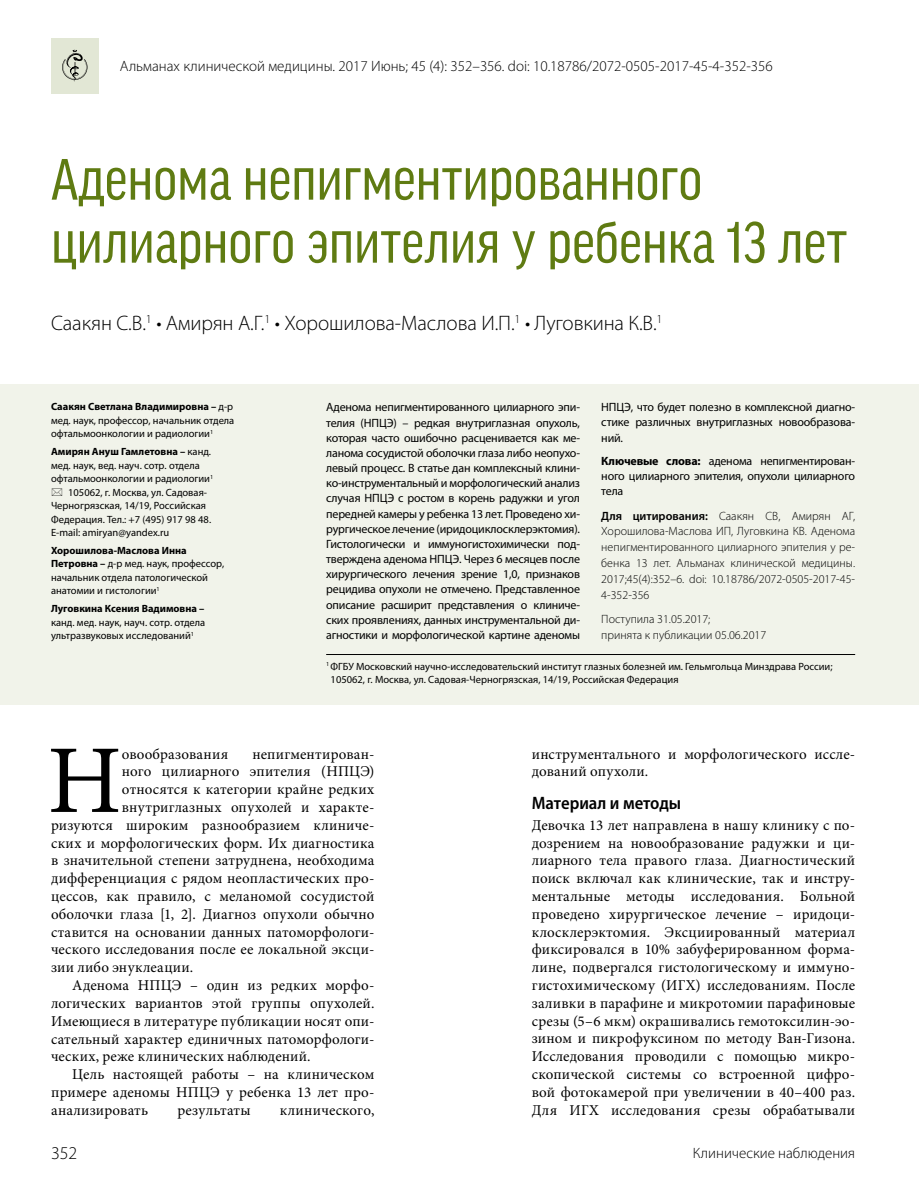
<style>
.page{position:relative;width:919px;height:1191px;background:#fff}
.page>*{position:absolute;margin:0;border:0;box-sizing:border-box;transform-origin:0 0}
.t1{font:97.2px "Minion Pro";color:#000}
.t2{font:condensed 62.25px/63px "Good Headline Pro";color:#5f7b12}
.t3{font:300 21px "Myriad Pro";letter-spacing:-.005em;color:#000}
.t4{font:600 semi-condensed 18px "Myriad Pro";color:#000}
.t5{font:300 18px "Myriad Pro";color:#000}
.t6{font:15px/17.9px "Minion Pro";letter-spacing:.015em;color:#000}
.t7{font:300 15px "Myriad Pro";color:#000}
.t8{font:12px/15.1px "Myriad Pro";letter-spacing:-.015em;color:#000;text-align:justify}
.t9{font:300 12px/15.8px "Myriad Pro";color:#000;text-align:justify}
.t10{font:10.5px/13.5px "Myriad Pro";color:#000}
.t11{font:700 10.5px "Myriad Pro";color:#000}
.s1{font-weight:700}
.s2{font-weight:400}
.s3{font-weight:600}
</style>
<div class="page">
<div style="left:0;top:384px;width:918px;height:321px;background:#f1f3ea"></div>
<hr style="left:326px;top:654px;width:529px;height:1px;background:#000">
<div style="left:51px;top:38px;width:48px;height:55px;background:#e2e7d5"></div>
<svg style="left:62px;top:50px;width:25px;height:32px"></svg>
<p class="t7" style="left:120px;top:57px;width:654px">Альманах клинической медицины. 2017 Июнь; 45 (4): 352–356. doi: 10.18786/2072-0505-2017-45-4-352-356</p>
<h2 class="t2" style="left:51px;top:148px;width:797px">Аденома непигментированного цилиарного эпителия у ребенка 13 лет</h2>
<h3 class="t3" style="left:51px;top:310px;width:613px">Саакян С.В.<sup>1</sup> • Амирян А.Г.<sup>1</sup> • Хорошилова-Маслова И.П.<sup>1</sup> • Луговкина К.В.<sup>1</sup></h3>
<p class="t10" style="left:51px;top:400px;width:185px;text-align:justify"><span class="s1">Саакян Светлана Владимировна –</span> д-р мед. наук, профессор, начальник отдела офтальмоонкологии и радиологии<sup>1</sup></p>
<p class="t11" style="left:51px;top:444px;width:162px">Амирян Ануш Гамлетовна – <span class="s2">канд.</span></p>
<p class="t10" style="left:51px;top:458px;width:150px">мед. наук, вед. науч. сотр. отдела</p>
<p class="t10" style="left:51px;top:471px;width:164px">офтальмоонкологии и радиологии<sup>1</sup></p>
<p class="t10" style="left:68px;top:485px;width:140px">105062, г. Москва, ул. Садовая-</p>
<p class="t10" style="left:51px;top:498px;width:157px">Черногрязская, 14/19, Российская</p>
<p class="t10" style="left:51px;top:512px;width:162px">Федерация. Тел.: +7 (495) 917 98 48.</p>
<p class="t10" style="left:51px;top:525px;width:120px">E-mail: amiryan@yandex.ru</p>
<p class="t10" style="left:51px;top:543px;width:175px"><span class="s1">Хорошилова-Маслова Инна<br>Петровна –</span> д-р мед. наук, профессор, начальник отдела патологической анатомии и гистологии<sup>1</sup></p>
<p class="t11" style="left:51px;top:601px;width:155px">Луговкина Ксения Вадимовна –</p>
<p class="t10" style="left:51px;top:615px;width:156px">канд. мед. наук, науч. сотр. отдела ультразвуковых исследований<sup>1</sup></p>
<p class="t8" style="left:326px;top:399px;width:255px">Аденома непигментированного цилиарного эпи&shy;телия (НПЦЭ) – редкая внутриглазная опухоль, которая часто ошибочно расценивается как ме&shy;ланома сосудистой оболочки глаза либо неопухо&shy;левый процесс. В статье дан комплексный клини&shy;ко-инструментальный и морфологический анализ случая НПЦЭ с ростом в корень радужки и угол передней камеры у ребенка 13 лет. Проведено хи&shy;рургическое лечение (иридоциклосклерэктомия).<br>Гистологически и иммуногистохимически под&shy;тверждена аденома НПЦЭ. Через 6 месяцев после хирургического лечения зрение 1,0, признаков рецидива опухоли не отмечено. Представленное описание расширит представления о клиниче&shy;ских проявлениях, данных инструментальной ди&shy;агностики и морфологической картине аденомы</p>
<p class="t8" style="left:601px;top:400px;width:255px">НПЦЭ, что будет полезно в комплексной диагно&shy;стике различных внутриглазных новообразова&shy;ний.</p>
<p class="t8" style="left:601px;top:453px;width:255px"><span class="s1">Ключевые слова:</span> аденома непигментирован&shy;ного цилиарного эпителия, опухоли цилиарного тела</p>
<p class="t9" style="left:601px;top:507px;width:255px"><span class="s3">Для цитирования:</span> Саакян СВ, Амирян АГ, Хорошилова-Маслова ИП, Луговкина КВ. Аденома непигментированного цилиарного эпителия у ре&shy;бенка 13 лет. Альманах клинической медицины.<br>2017;45(4):352–6. doi: 10.18786/2072-0505-2017-45- 4-352-356</p>
<p class="t9" style="left:601px;top:611px;width:166px">Поступила 31.05.2017;<br>принята к публикации 05.06.2017</p>
<p class="t10" style="left:330px;top:659px;width:503px;text-indent:-4px"><sup>1</sup> ФГБУ Московский научно-исследовательский институт глазных болезней им. Гельмгольца Минздрава России;<br>105062, г. Москва, ул. Садовая-Черногрязская, 14/19, Российская Федерация</p>
<h1 class="t1" style="left:47px;top:715px;width:76px">Н</h1>
<p class="t6" style="left:122px;top:745px;width:108px">овообразования</p>
<p class="t6" style="left:252px;top:745px;width:123px">непигментирован-</p>
<p class="t6" style="left:122px;top:762px;width:254px">ного цилиарного эпителия (НПЦЭ)</p>
<p class="t6" style="left:122px;top:780px;width:254px">относятся к категории крайне редких</p>
<p class="t6" style="left:122px;top:798px;width:254px">внутриглазных опухолей и характе-</p>
<p class="t6" style="left:51px;top:816px;width:325px">ризуются широким разнообразием клиниче-</p>
<p class="t6" style="left:51px;top:834px;width:325px">ских и морфологических форм. Их диагностика</p>
<p class="t6" style="left:51px;top:851px;width:325px">в значительной степени затруднена, необходима</p>
<p class="t6" style="left:51px;top:869px;width:325px">дифференциация с рядом неопластических про-</p>
<p class="t6" style="left:51px;top:887px;width:325px">цессов, как правило, с меланомой сосудистой</p>
<p class="t6" style="left:51px;top:905px;width:325px">оболочки глаза [1, 2]. Диагноз опухоли обычно</p>
<p class="t6" style="left:51px;top:923px;width:325px">ставится на основании данных патоморфологи-</p>
<p class="t6" style="left:51px;top:940px;width:325px">ческого исследования после ее локальной эксци-</p>
<p class="t6" style="left:51px;top:958px;width:144px">зии либо энуклеации.</p>
<p class="t6" style="left:72px;top:976px;width:303px">Аденома НПЦЭ – один из редких морфо-</p>
<p class="t6" style="left:51px;top:994px;width:325px">логических вариантов этой группы опухолей.</p>
<p class="t6" style="left:51px;top:1012px;width:325px">Имеющиеся в литературе публикации носят опи-</p>
<p class="t6" style="left:51px;top:1029px;width:325px">сательный характер единичных патоморфологи-</p>
<p class="t6" style="left:51px;top:1047px;width:261px">ческих, реже клинических наблюдений.</p>
<p class="t6" style="left:72px;top:1065px;width:303px">Цель настоящей работы – на клиническом</p>
<p class="t6" style="left:51px;top:1083px;width:325px">примере аденомы НПЦЭ у ребенка 13 лет про-</p>
<p class="t6" style="left:51px;top:1101px;width:99px">анализировать</p>
<p class="t6" style="left:177px;top:1101px;width:75px">результаты</p>
<p class="t6" style="left:280px;top:1101px;width:96px">клинического,</p>
<p class="t6" style="left:532px;top:745px;width:325px">инструментального и морфологического иссле&shy;дований опухоли.</p>
<p class="t4" style="left:531px;top:793px;width:151px">Материал и методы</p>
<p class="t6" style="left:531px;top:816px;width:325px;text-align:justify">Девочка 13 лет направлена в нашу клинику с по&shy;дозрением на новообразование радужки и ци&shy;лиарного тела правого глаза. Диагностический поиск включал как клинические, так и инстру&shy;ментальные методы исследования. Больной проведено хирургическое лечение – иридоци&shy;клосклерэктомия. Эксциированный материал фиксировался в 10% забуферированном форма&shy;лине, подвергался гистологическому и иммуно&shy;гистохимическому (ИГХ) исследованиям. После заливки в парафине и микротомии парафиновые срезы (5–6 мкм) окрашивались гемотоксилин-эо&shy;зином и пикрофуксином по методу Ван-Гизона.<br>Исследования проводили с помощью микро&shy;скопической системы со встроенной цифро&shy;вой фотокамерой при увеличении в 40–400 раз.<br>Для ИГХ исследования срезы обрабатывали</p>
<p class="t5" style="left:51px;top:1142px;width:28px">352</p>
<p class="t7" style="left:692px;top:1144px;width:164px">Клинические наблюдения</p>
</div>
